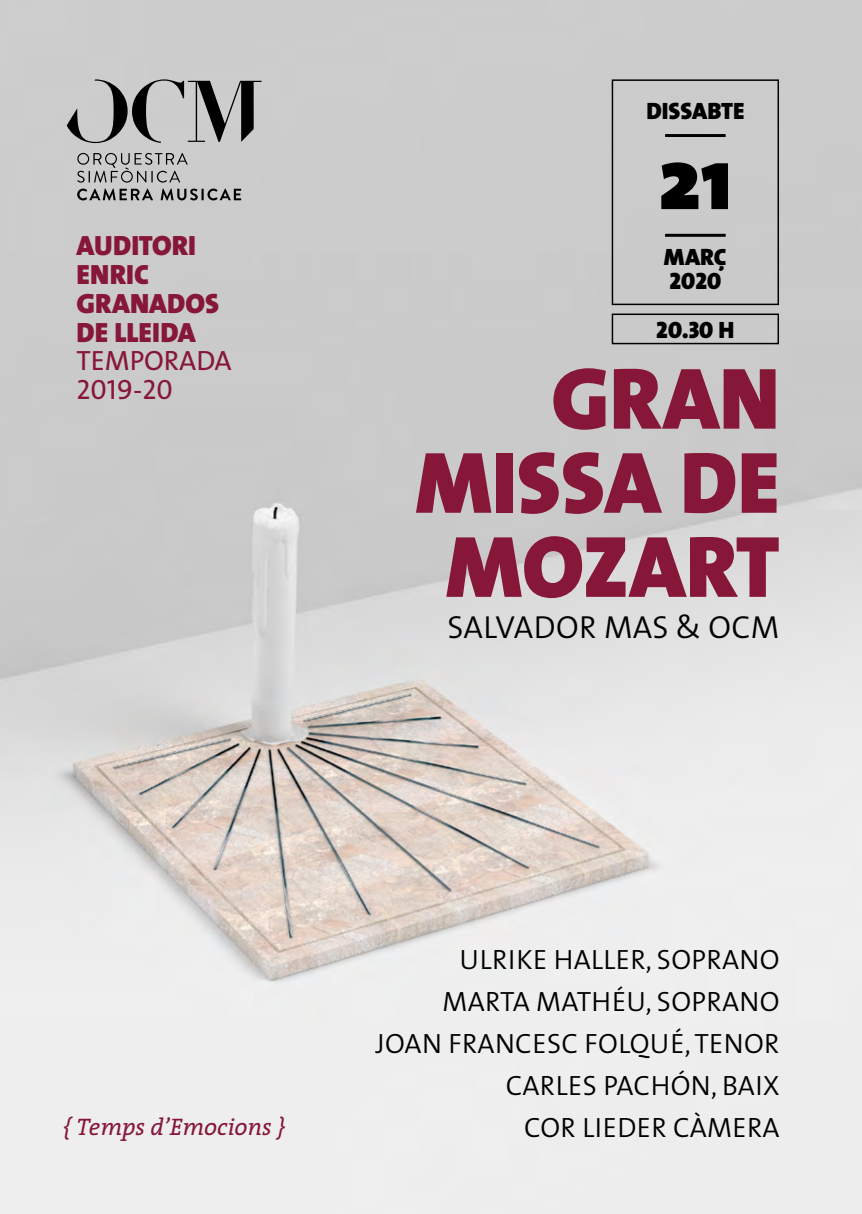
<style>
.page{position:relative;width:862px;height:1214px;background:#fff}
.page>*{position:absolute;margin:0;border:0;box-sizing:border-box;transform-origin:0 0}
.t1{font:900 89px "The Sans";color:#000}
.t2{font:900 88px/84px "The Sans";color:#861738;text-align:right}
.t3{font:300 32px "The Sans";letter-spacing:.015em;color:#000}
.t4{font:300 28px/42px "The Sans";letter-spacing:.015em;color:#000;text-align:right}
.t5{font:28px/28.8px "The Sans Black Caps";color:#861738}
.t6{font:28px/28.8px "The Sans Regular Caps";color:#861738}
.t7{font:italic 24px "The Serif";color:#861738}
.t8{font:900 23.8px "The Sans";color:#000}
.t9{font:23.8px/49.2px "The Sans Black Caps";color:#000;text-align:center}
</style>
<div class="page">
<img style="left:0;top:0;width:862px;height:1213px">
<svg style="left:67px;top:79px;width:194px;height:64px;background:#989898"></svg>
<svg style="left:77px;top:153px;width:111px;height:29px;background:#a6a6a6"></svg>
<svg style="left:77px;top:188px;width:76px;height:12px"></svg>
<svg style="left:161px;top:188px;width:80px;height:12px"></svg>
<hr style="left:665px;top:234px;width:60px;height:3px;background:#000">
<hr style="left:665px;top:134px;width:60px;height:3px;background:#000">
<div style="left:612px;top:79px;width:167px;height:226px;border:1px solid #000"></div>
<div style="left:612px;top:313px;width:167px;height:31px;border:1px solid #000"></div>
<p class="t5" style="left:77px;top:230px;width:144px">AUDITORI<br>ENRIC<br>GRANADOS<br>DE LLEIDA</p>
<p class="t6" style="left:77px;top:347px;width:157px">TEMPORADA<br>2019-20</p>
<p class="t8" style="left:646px;top:91px;width:100px">DISSABTE</p>
<h1 class="t1" style="left:658px;top:103px;width:75px">21</h1>
<p class="t8" style="left:664px;top:237px;width:64px">MARÇ</p>
<p class="t9" style="left:656px;top:256px;width:80px">2020<br>20.30 H</p>
<h2 class="t2" style="left:415px;top:355px;width:366px">GRAN<br>MISSA DE<br>MOZART</h2>
<p class="t3" style="left:447px;top:600px;width:333px">SALVADOR MAS &amp; OCM</p>
<p class="t7" style="left:63px;top:1107px;width:223px">{ Temps d’Emocions }</p>
<p class="t4" style="left:375px;top:937px;width:405px">ULRIKE HALLER, SOPRANO<br>MARTA MATHÉU, SOPRANO<br>JOAN FRANCESC FOLQUÉ, TENOR<br>CARLES PACHÓN, BAIX<br>COR LIEDER CÀMERA</p>
</div>
